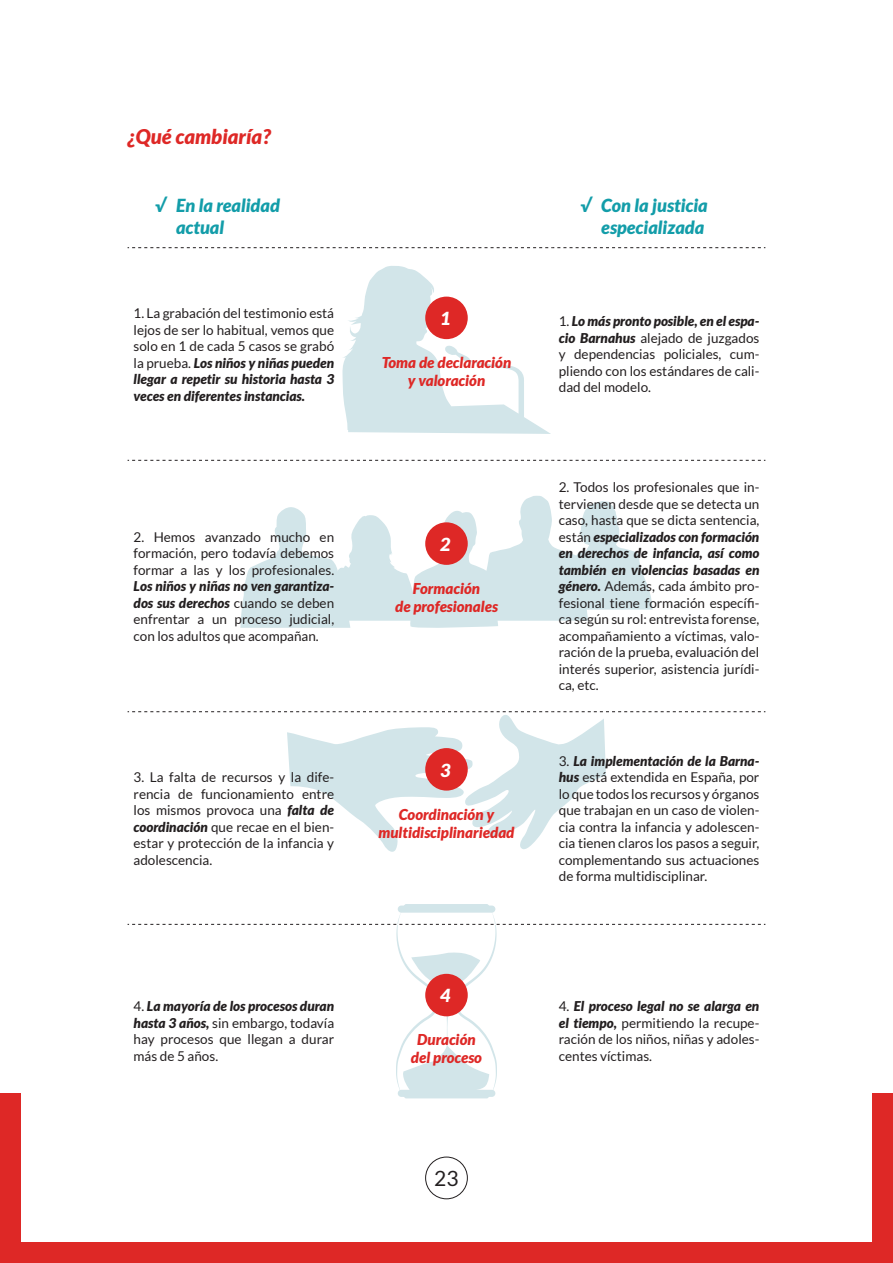
<style>
.page{position:relative;width:893px;height:1263px;background:#fff}
.page>*{position:absolute;margin:0;border:0;box-sizing:border-box;transform-origin:0 0}
.t1{font:21px "Lato";color:#231f20}
.t2{font:italic 900 20.25px "Lato";color:#de2826}
.t3{font:italic 900 18px/22.5px "Lato";color:#139da9}
.t4{font:italic 900 18px "Lato";color:#fff}
.t5{font:italic 900 15px/18px "Lato";color:#de2826;text-align:center}
.t6{font:13.5px/16.5px "Lato";color:#231f20;text-align:justify}
.s1{font-weight:900;font-style:italic}
</style>
<div class="page">
<div style="left:0;top:1093px;width:893px;height:170px;background:#de2826"></div>
<div style="left:21px;top:21px;width:851px;height:1221px;background:#fff"></div>
<div style="left:425px;top:1157px;width:43px;height:42px;border:1px solid #231f20;border-radius:50%"></div>
<svg style="left:342px;top:266px;width:209px;height:168px"></svg>
<div style="left:398px;top:905px;width:97px;height:8px;background:#d2e5e9;border-radius:4px"></div>
<div style="left:404px;top:904px;width:85px;height:5px;background:#d2e5e9;border-radius:2px"></div>
<div style="left:398px;top:1090px;width:97px;height:7px;background:#d2e5e9;border-radius:4px"></div>
<hr style="left:404px;top:1094px;width:85px;height:4px;background:#d2e5e9;border-radius:2px">
<svg style="left:240px;top:495px;width:413px;height:133px"></svg>
<svg style="left:128px;top:247px;width:637px;height:1px"></svg>
<svg style="left:128px;top:460px;width:637px;height:1px"></svg>
<svg style="left:128px;top:711px;width:637px;height:141px"></svg>
<svg style="left:128px;top:911px;width:637px;height:183px"></svg>
<div style="left:425px;top:297px;width:43px;height:42px;background:#de2826;border-radius:50%"></div>
<div style="left:425px;top:522px;width:43px;height:43px;background:#de2826;border-radius:50%"></div>
<div style="left:425px;top:748px;width:43px;height:43px;background:#de2826;border-radius:50%"></div>
<div style="left:425px;top:974px;width:43px;height:42px;background:#de2826;border-radius:50%"></div>
<h2 class="t2" style="left:128px;top:125px;width:145px">¿Qué cambiaría?</h2>
<h3 class="t3" style="left:176px;top:194px;width:105px;text-indent:-21px">√ En la realidad actual</h3>
<h3 class="t3" style="left:580px;top:194px;width:129px;text-align:right">√ Con la justicia especializada</h3>
<p class="t6" style="left:134px;top:305px;width:202px">1. La grabación del testimonio está lejos de ser lo habitual, vemos que solo en 1 de cada 5 casos se grabó la prueba. <span class="s1">Los niños y niñas pueden llegar a repetir su historia hasta 3 veces en diferentes instancias.</span></p>
<p class="t6" style="left:559px;top:313px;width:202px">1. <span class="s1">Lo más pronto posible, en el espa&shy;cio Barnahus</span> alejado de juzgados y dependencias policiales, cum&shy;pliendo con los estándares de cali&shy;dad del modelo.</p>
<h3 class="t4" style="left:440px;top:308px;width:12px">1</h3>
<p class="t5" style="left:382px;top:354px;width:131px">Toma de declaración y valoración</p>
<p class="t6" style="left:134px;top:529px;width:202px">2. Hemos avanzado mucho en formación, pero todavía debemos formar a las y los profesionales.</p>
<p class="t6" style="left:134px;top:578px;width:202px"><span class="s1">Los niños y niñas no ven garantiza&shy;dos sus derechos</span> cuando se deben enfrentar a un proceso judicial, con los adultos que acompañan.</p>
<p class="t6" style="left:134px;top:769px;width:202px">3. La falta de recursos y la dife&shy;rencia de funcionamiento entre los mismos provoca una <span class="s1">falta de coordinación</span> que recae en el bien&shy;estar y protección de la infancia y adolescencia.</p>
<h3 class="t4" style="left:440px;top:534px;width:12px">2</h3>
<p class="t5" style="left:395px;top:579px;width:104px">Formación<br>de profesionales</p>
<h3 class="t4" style="left:440px;top:759px;width:12px">3</h3>
<p class="t5" style="left:378px;top:805px;width:138px">Coordinación y multidisciplinariedad</p>
<p class="t6" style="left:559px;top:479px;width:202px">2. Todos los profesionales que in&shy;tervienen desde que se detecta un caso, hasta que se dicta sentencia, están <span class="s1">especializados con formación en derechos de infancia, así como también en violencias basadas en género.</span> Además, cada ámbito pro&shy;fesional tiene formación específi&shy;ca según su rol: entrevista forense, acompañamiento a víctimas, valo&shy;ración de la prueba, evaluación del interés superior, asistencia jurídi&shy;ca, etc.</p>
<p class="t6" style="left:559px;top:752px;width:202px">3. <span class="s1">La implementación de la Barna&shy;hus</span> está extendida en España, por lo que todos los recursos y órganos que trabajan en un caso de violen&shy;cia contra la infancia y adolescen&shy;cia tienen claros los pasos a seguir, complementando sus actuaciones de forma multidisciplinar.</p>
<h3 class="t4" style="left:440px;top:985px;width:12px">4</h3>
<p class="t5" style="left:411px;top:1031px;width:73px">Duración del proceso</p>
<p class="t6" style="left:134px;top:998px;width:202px">4. <span class="s1">La mayoría de los procesos duran hasta 3 años,</span> sin embargo, todavía hay procesos que llegan a durar más de 5 años.</p>
<p class="t6" style="left:559px;top:998px;width:202px">4. <span class="s1">El proceso legal no se alarga en el tiempo,</span> permitiendo la recupe&shy;ración de los niños, niñas y adoles&shy;centes víctimas.</p>
<h1 class="t1" style="left:434px;top:1167px;width:26px">23</h1>
</div>
